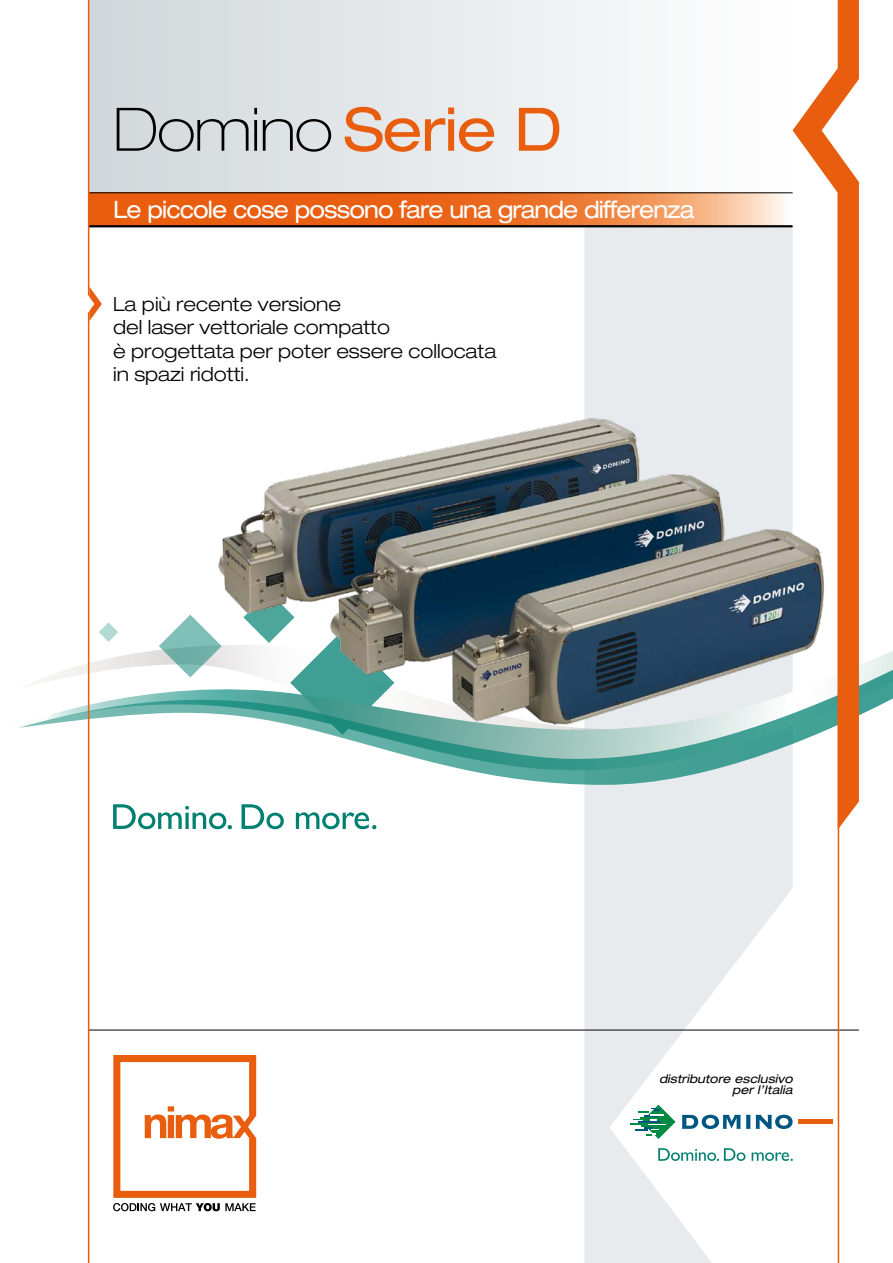
<style>
.page{position:relative;width:893px;height:1263px;background:#fff}
.page>*{position:absolute;margin:0;border:0;box-sizing:border-box;transform-origin:0 0}
.t1{font:100 expanded 60px "Helvetica Neue LT Std";letter-spacing:-.02em;color:#000}
.t2{font:expanded 24px "Helvetica Neue LT Std";letter-spacing:-.04em;color:#fff;scale:.95 1}
.t3{font:300 expanded 19.5px/23.4px "Helvetica Neue LT Std";color:#000}
.t4{font:italic expanded 12px/11.4px "Helvetica Neue LT Std";color:#000;text-align:right}
.s1{font-weight:400;color:#e95d0f}
</style>
<div class="page">
<svg style="left:584px;top:227px;width:209px;height:1036px;fill:#e7ebed"></svg>
<svg style="left:19px;top:533px;width:874px;height:252px"></svg>
<div style="left:89px;top:0;width:704px;height:193px;background:linear-gradient(to right,#d1d7da,#fff)"></div>
<svg style="left:89px;top:193px;width:704px;height:32px;background:#eb7836"></svg>
<hr style="left:89px;top:225px;width:704px;height:2px;background:#000">
<hr style="left:89px;top:192px;width:704px;height:1px;background:#000">
<hr style="left:799px;top:1120px;width:34px;height:4px;background:#e95d0f">
<svg style="left:113px;top:1055px;width:143px;height:156px"></svg>
<hr style="left:88px;top:1030px;width:771px;height:1px;background:#000">
<svg style="left:113px;top:804px;width:263px;height:25px"></svg>
<svg style="left:682px;top:1115px;width:111px;height:14px"></svg>
<svg style="left:630px;top:1105px;width:46px;height:34px"></svg>
<svg style="left:658px;top:1148px;width:135px;height:13px"></svg>
<svg style="left:793px;top:0;width:66px;height:830px"></svg>
<hr style="left:838px;top:191px;width:1px;height:1072px;background:#e95d0f">
<hr style="left:88px;top:0;width:1px;height:1263px;background:#e95d0f">
<svg style="left:87px;top:287px;width:15px;height:34px"></svg>
<img style="left:213px;top:407px;width:620px;height:375px">
<h1 class="t1" style="left:113px;top:94px;width:450px">Domino <span class="s1">Serie D</span></h1>
<p class="t2" style="left:113px;top:195px;width:614px">Le piccole cose possono fare una grande differenza</p>
<p class="t3" style="left:113px;top:292px;width:385px">La più recente versione<br>del laser vettoriale compatto<br>è progettata per poter essere collocata in spazi ridotti.</p>
<p class="t4" style="left:659px;top:1073px;width:135px">distributore esclusivo per l’Italia</p>
</div>
